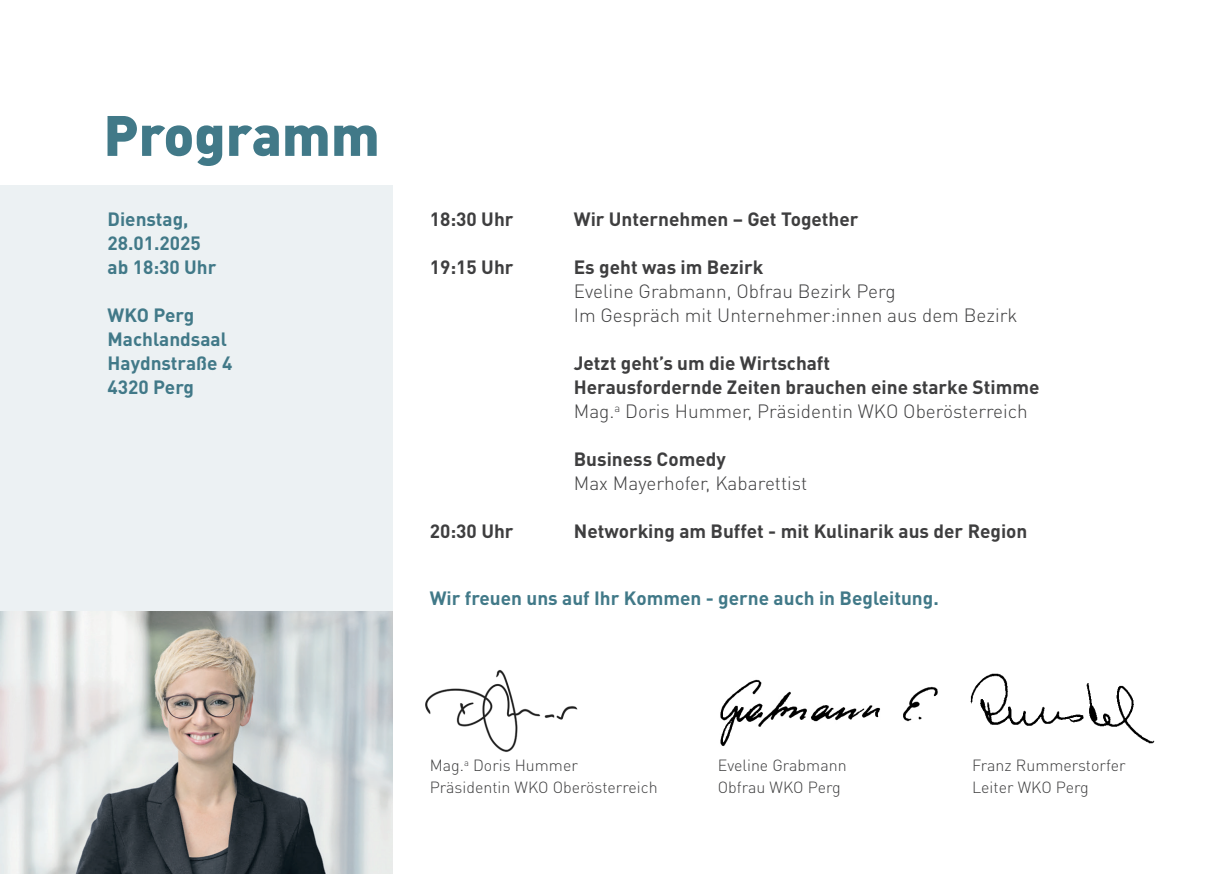
<style>
.page{position:relative;width:1225px;height:874px;background:#fff}
.page>*{position:absolute;margin:0;border:0;box-sizing:border-box;transform-origin:0 0}
.t1{font:900 56px "DIN Pro";color:#417988}
.t2{font:700 19px/24px "DIN Pro";color:#3e3e3f}
.t3{font:700 19px/24px "DIN Pro";color:#417988}
.t4{font:300 19px/24px "DIN Pro";color:#3e3e3f}
.t5{font:300 16px "DIN Pro";color:#3e3e3f}
.s1{font-weight:300}
</style>
<div class="page">
<div style="left:0;top:185px;width:393px;height:687px;background:#ecf1f3"></div>
<img style="left:425px;top:670px;width:153px;height:82px">
<img style="left:0;top:611px;width:393px;height:262px">
<img style="left:720px;top:679px;width:218px;height:68px">
<img style="left:970px;top:673px;width:185px;height:71px">
<h1 class="t1" style="left:103px;top:97px;width:278px">Programm</h1>
<p class="t3" style="left:107px;top:206px;width:110px">Dienstag,<br>28.01.2025 ab 18:30 Uhr</p>
<p class="t3" style="left:107px;top:302px;width:126px">WKO Perg<br>Machlandsaal<br>Haydnstraße 4<br>4320 Perg</p>
<p class="t2" style="left:430px;top:206px;width:85px">18:30 Uhr</p>
<p class="t2" style="left:574px;top:206px;width:286px">Wir Unternehmen – Get Together</p>
<p class="t2" style="left:430px;top:254px;width:85px">19:15 Uhr</p>
<p class="t2" style="left:574px;top:254px;width:191px">Es geht was im Bezirk</p>
<p class="t4" style="left:574px;top:278px;width:445px">Eveline Grabmann, Obfrau Bezirk Perg<br>Im Gespräch mit Unternehmer:innen aus dem Bezirk</p>
<p class="t2" style="left:574px;top:350px;width:467px">Jetzt geht’s um die Wirtschaft<br>Herausfordernde Zeiten brauchen eine starke Stimme<br><span class="s1">Mag.</span><sup>a</sup> <span class="s1">Doris Hummer, Präsidentin WKO Oberösterreich</span></p>
<p class="t2" style="left:574px;top:446px;width:153px">Business Comedy</p>
<p class="t4" style="left:574px;top:470px;width:235px">Max Mayerhofer, Kabarettist</p>
<p class="t2" style="left:430px;top:518px;width:85px">20:30 Uhr</p>
<p class="t2" style="left:574px;top:518px;width:455px">Networking am Buffet - mit Kulinarik aus der Region</p>
<p class="t3" style="left:430px;top:585px;width:510px">Wir freuen uns auf Ihr Kommen - gerne auch in Begleitung.</p>
<p class="t5" style="left:430px;top:754px;width:150px">Mag.<sup>a</sup> Doris Hummer</p>
<p class="t5" style="left:718px;top:754px;width:130px">Eveline Grabmann</p>
<p class="t5" style="left:972px;top:754px;width:155px">Franz Rummerstorfer</p>
<p class="t5" style="left:430px;top:776px;width:229px">Präsidentin WKO Oberösterreich</p>
<p class="t5" style="left:718px;top:776px;width:124px">Obfrau WKO Perg</p>
<p class="t5" style="left:972px;top:776px;width:118px">Leiter WKO Perg</p>
</div>
